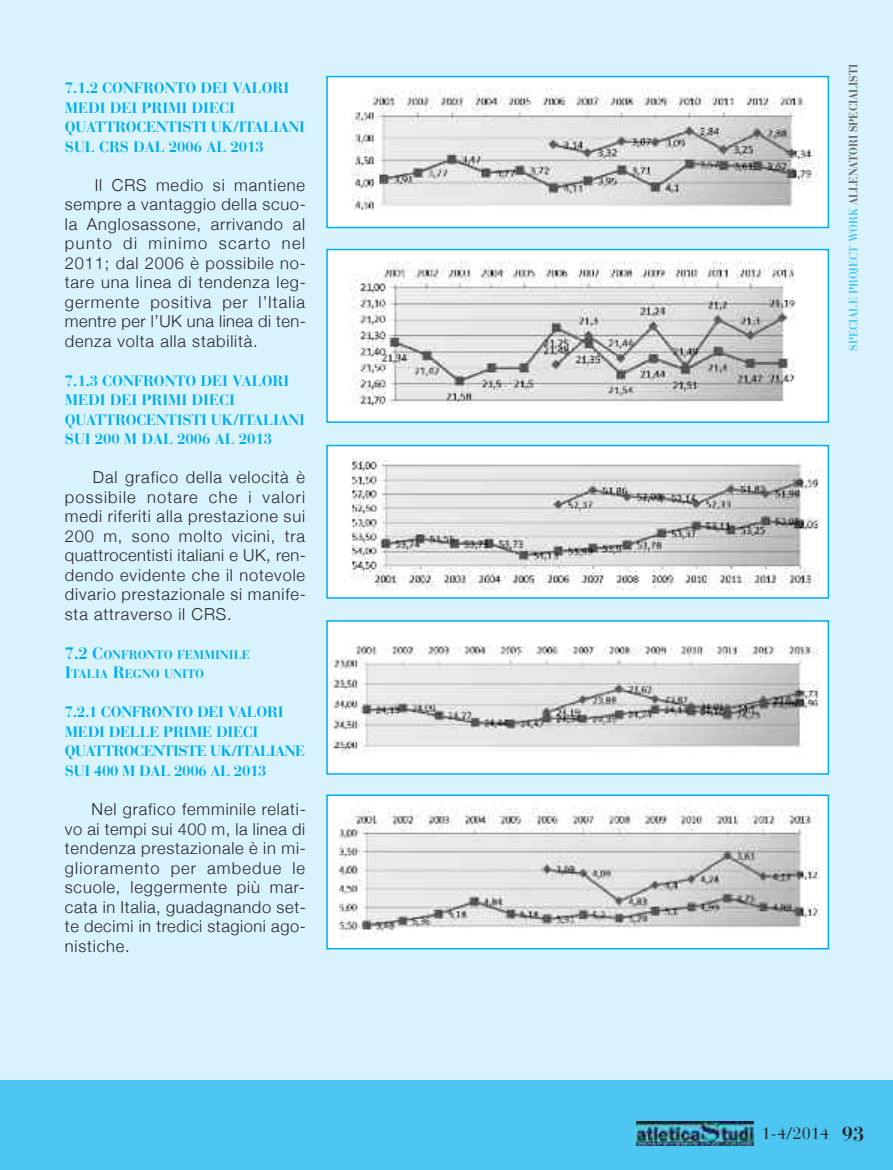
<style>
.page{position:relative;width:893px;height:1170px;background:#fff}
.page>*{position:absolute;margin:0;border:0;box-sizing:border-box;transform-origin:0 0}
.t1{font:700 20.25px "Bauer Bodoni";color:#272627}
.t2{font:300 16.5px/19.5px "Helvetica Neue";letter-spacing:.05em;color:#272627;text-align:justify}
.t3{font:16.5px "Bauer Bodoni";color:#272627}
.t4{font:700 15px/19.5px "Bauer Bodoni";letter-spacing:-.01em;color:#00aded}
.t5{font:700 12.3px/19.5px "Bauer Bodoni";color:#00aded}
.t6{font:700 12px "Bauer Bodoni";letter-spacing:-.005em;color:#686768;scale:.9 1}
.s1{font-size:16.5px}
.s2{color:#4dc6f2}
</style>
<div class="page">
<div style="left:0;top:0;width:893px;height:1169px;background:#d9f3fc"></div>
<img style="left:329px;top:252px;width:497px;height:168px">
<div style="left:326px;top:249px;width:503px;height:174px;border:2px solid #00aded"></div>
<img style="left:329px;top:79px;width:497px;height:146px">
<div style="left:326px;top:76px;width:503px;height:152px;border:2px solid #00aded"></div>
<img style="left:329px;top:448px;width:497px;height:147px">
<div style="left:326px;top:445px;width:503px;height:153px;border:2px solid #00aded"></div>
<img style="left:329px;top:623px;width:497px;height:148px">
<div style="left:326px;top:620px;width:503px;height:154px;border:2px solid #00aded"></div>
<img style="left:329px;top:797px;width:497px;height:149px">
<div style="left:326px;top:794px;width:503px;height:155px;border:2px solid #00aded"></div>
<div style="left:0;top:1080px;width:893px;height:89px;background:#4dc6f2"></div>
<img style="left:637px;top:1121px;width:117px;height:24px">
<p class="t4" style="left:65px;top:80px;width:242px">7.1.2 CONFRONTO DEI VALORI<br>MEDI DEI PRIMI DIECI<br>QUATTROCENTISTI UK/ITALIANI<br>SUL CRS DAL 2006 AL 2013</p>
<p class="t2" style="left:65px;top:175px;width:243px;text-indent:30px">Il CRS medio si mantiene sempre a vantaggio della scuo&shy;la Anglosassone, arrivando al punto di minimo scarto nel 2011; dal 2006 è possibile no&shy;tare una linea di tendenza leg&shy;germente positiva per l’Italia mentre per l’UK una linea di ten&shy;denza volta alla stabilità.</p>
<p class="t4" style="left:65px;top:372px;width:242px">7.1.3 CONFRONTO DEI VALORI<br>MEDI DEI PRIMI DIECI<br>QUATTROCENTISTI UK/ITALIANI<br>SUI 200 M DAL 2006 AL 2013</p>
<p class="t2" style="left:65px;top:467px;width:243px;text-indent:28px">Dal grafico della velocità è possibile notare che i valori medi riferiti alla prestazione sui 200 m, sono molto vicini, tra quattrocentisti italiani e UK, ren&shy;dendo evidente che il notevole divario prestazionale si manife&shy;sta attraverso il CRS.</p>
<p class="t5" style="left:65px;top:646px;width:187px"><span class="s1">7.2 C</span>ONFRONTO FEMMINILE<br><span class="s1">I</span>TALIA <span class="s1">R</span>EGNO UNITO</p>
<p class="t4" style="left:65px;top:704px;width:242px">7.2.1 CONFRONTO DEI VALORI<br>MEDI DELLE PRIME DIECI<br>QUATTROCENTISTE UK/ITALIANE<br>SUI 400 M DAL 2006 AL 2013</p>
<p class="t2" style="left:65px;top:799px;width:243px;text-indent:27px">Nel grafico femminile relati&shy;vo ai tempi sui 400 m, la linea di tendenza prestazionale è in mi&shy;glioramento per ambedue le scuole, leggermente più mar&shy;cata in Italia, guadagnando set&shy;te decimi in tredici stagioni ago&shy;nistiche.</p>
<p class="t6" style="left:849px;top:351px;width:320px;rotate:-90deg"><span class="s2">SPECIALE PROJECT WORK</span> ALLENATORI SPECIALISTI</p>
<p class="t3" style="left:761px;top:1127px;width:69px">1-4/2014</p>
<p class="t1" style="left:842px;top:1126px;width:24px">93</p>
</div>
